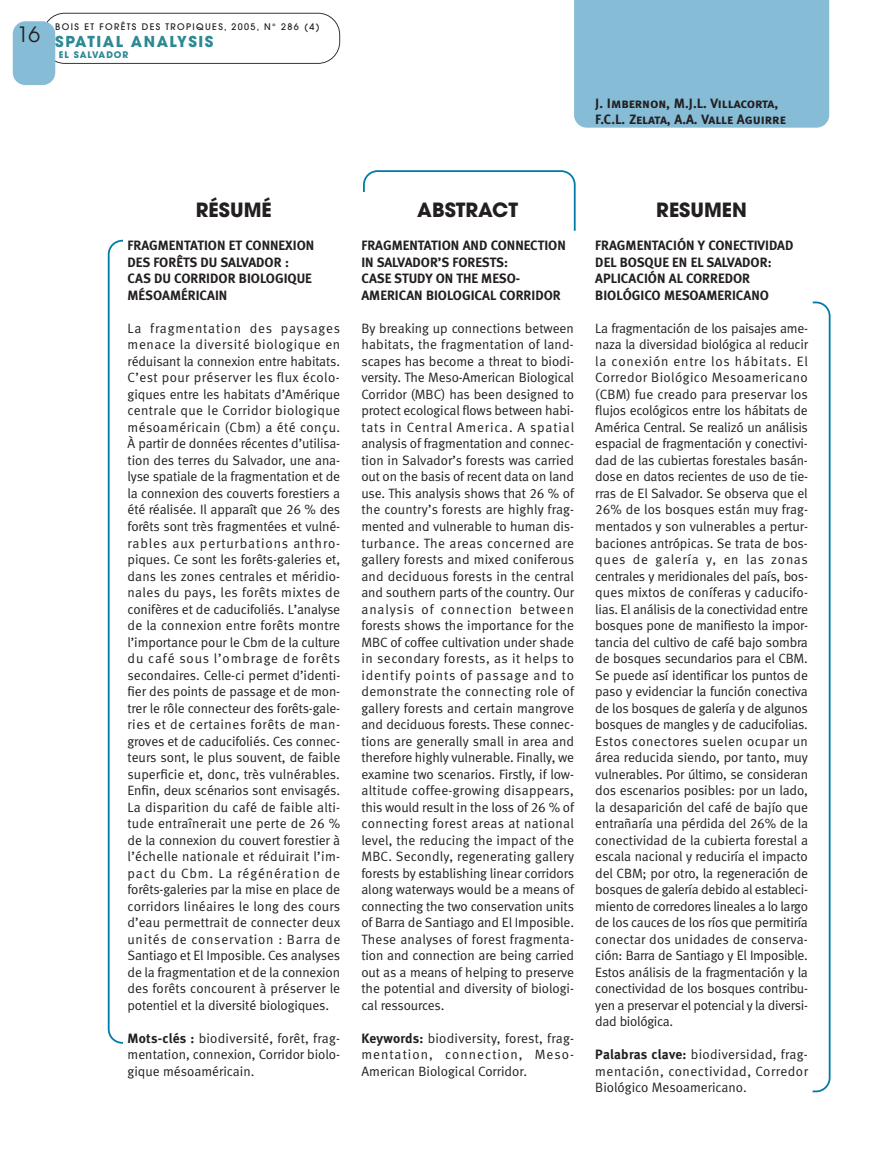
<style>
.page{position:relative;width:893px;height:1149px;background:#fff}
.page>*{position:absolute;margin:0;border:0;box-sizing:border-box;transform-origin:0 0}
.t1{font:21px "Avant Garde";color:#231f20}
.t2{font:700 19.5px "Avant Garde";color:#231f20}
.t3{font:700 15px "Avant Garde";letter-spacing:.1em;color:#2c8993}
.t4{font:13.5px/16.5px "Meta Normal LF";letter-spacing:-.005em;color:#231f20;text-align:justify}
.t5{font:13.5px/16.5px "Meta Bold LF";color:#231f20}
.t6{font:13.5px/16.5px "Meta Bold LF Caps";color:#231f20}
.t7{font:500 9px "Avant Garde";letter-spacing:.15em;color:#231f20}
.t8{font:700 9px "Avant Garde";letter-spacing:.1em;color:#2c8993}
.s1{font-family:"Meta Bold LF"}
</style>
<div class="page">
<svg style="left:108px;top:240px;width:15px;height:803px"></svg>
<svg style="left:813px;top:301px;width:17px;height:790px"></svg>
<svg style="left:363px;top:170px;width:213px;height:61px"></svg>
<svg style="left:46px;top:13px;width:294px;height:51px"></svg>
<div style="left:340px;top:192px;width:226px;height:926px;background:#fff"></div>
<div style="left:13px;top:21px;width:42px;height:64px;background:#86bcd6;border-radius:13px"></div>
<div style="left:574px;top:0;width:255px;height:128px;background:#86bcd6"></div>
<h1 class="t1" style="left:17px;top:26px;width:25px">16</h1>
<p class="t7" style="left:55px;top:23px;width:266px">BOIS ET FORÊTS DES TROPIQUES, 2005, N° 286 (4)</p>
<p class="t3" style="left:55px;top:36px;width:160px">SPATIAL ANALYSIS</p>
<p class="t8" style="left:59px;top:51px;width:71px">EL SALVADOR</p>
<p class="t6" style="left:595px;top:96px;width:192px">J. Imbernon, M.J.L. Villacorta,<br>F.C.L. Zelata, A.A. Valle Aguirre</p>
<h2 class="t2" style="left:196px;top:203px;width:77px">RÉSUMÉ</h2>
<p class="t5" style="left:128px;top:238px;width:188px">FRAGMENTATION ET CONNEXION<br>DES FORÊTS DU SALVADOR :<br>CAS DU CORRIDOR BIOLOGIQUE<br>MÉSOAMÉRICAIN</p>
<p class="t4" style="left:128px;top:321px;width:214px">La fragmentation des paysages menace la diversité biologique en réduisant la connexion entre habitats.<br>C’est pour préserver les flux écolo&shy;giques entre les habitats d’Amérique centrale que le Corridor biologique mésoaméricain (Cbm) a été conçu.<br>À partir de données récentes d’utilisa&shy;tion des terres du Salvador, une ana&shy;lyse spatiale de la fragmentation et de la connexion des couverts forestiers a été réalisée. Il apparaît que 26 % des forêts sont très fragmentées et vulné&shy;rables aux perturbations anthro&shy;piques. Ce sont les forêts-galeries et, dans les zones centrales et méridio&shy;nales du pays, les forêts mixtes de conifères et de caducifoliés. L’analyse de la connexion entre forêts montre l’importance pour le Cbm de la culture du café sous l’ombrage de forêts secondaires. Celle-ci permet d’identi&shy;fier des points de passage et de mon&shy;trer le rôle connecteur des forêts-gale&shy;ries et de certaines forêts de man&shy;groves et de caducifoliés. Ces connec&shy;teurs sont, le plus souvent, de faible superficie et, donc, très vulnérables.<br>Enfin, deux scénarios sont envisagés.<br>La disparition du café de faible alti&shy;tude entraînerait une perte de 26 % de la connexion du couvert forestier à l’échelle nationale et réduirait l’im&shy;pact du Cbm. La régénération de forêts-galeries par la mise en place de corridors linéaires le long des cours d’eau permettrait de connecter deux unités de conservation : Barra de Santiago et El Imposible. Ces analyses de la fragmentation et de la connexion des forêts concourent à préserver le potentiel et la diversité biologiques.</p>
<p class="t4" style="left:128px;top:1030px;width:214px"><span class="s1">Mots-clés :</span> biodiversité, forêt, frag&shy;mentation, connexion, Corridor biolo&shy;gique mésoaméricain.</p>
<h2 class="t2" style="left:417px;top:203px;width:102px">ABSTRACT</h2>
<p class="t5" style="left:361px;top:238px;width:206px">FRAGMENTATION AND CONNECTION<br>IN SALVADOR’S FORESTS:<br>CASE STUDY ON THE MESO-<br>AMERICAN BIOLOGICAL CORRIDOR</p>
<p class="t4" style="left:361px;top:321px;width:214px">By breaking up connections between habitats, the fragmentation of land&shy;scapes has become a threat to biodi&shy;versity. The Meso-American Biological Corridor (MBC) has been designed to protect ecological flows between habi&shy;tats in Central America. A spatial analysis of fragmentation and connec&shy;tion in Salvador’s forests was carried out on the basis of recent data on land use. This analysis shows that 26 % of the country’s forests are highly frag&shy;mented and vulnerable to human dis&shy;turbance. The areas concerned are gallery forests and mixed coniferous and deciduous forests in the central and southern parts of the country. Our analysis of connection between forests shows the importance for the MBC of coffee cultivation under shade in secondary forests, as it helps to identify points of passage and to demonstrate the connecting role of gallery forests and certain mangrove and deciduous forests. These connec&shy;tions are generally small in area and therefore highly vulnerable. Finally, we examine two scenarios. Firstly, if low&shy;altitude coffee-growing disappears, this would result in the loss of 26 % of connecting forest areas at national level, the reducing the impact of the MBC. Secondly, regenerating gallery forests by establishing linear corridors along waterways would be a means of connecting the two conservation units of Barra de Santiago and El Imposible.<br>These analyses of forest fragmenta&shy;tion and connection are being carried out as a means of helping to preserve the potential and diversity of biologi&shy;cal ressources.</p>
<p class="t4" style="left:361px;top:1030px;width:214px"><span class="s1">Keywords:</span> biodiversity, forest, frag&shy;mentation, connection, Meso-American Biological Corridor.</p>
<h2 class="t2" style="left:656px;top:203px;width:92px">RESUMEN</h2>
<p class="t5" style="left:595px;top:238px;width:200px">FRAGMENTACIÓN Y CONECTIVIDAD<br>DEL BOSQUE EN EL SALVADOR:<br>APLICACIÓN AL CORREDOR<br>BIOLÓGICO MESOAMERICANO</p>
<p class="t4" style="left:595px;top:321px;width:214px">La fragmentación de los paisajes ame&shy;naza la diversidad biológica al reducir la conexión entre los hábitats. El Corredor Biológico Mesoamericano (CBM) fue creado para preservar los flujos ecológicos entre los hábitats de América Central. Se realizó un análisis espacial de fragmentación y conectivi&shy;dad de las cubiertas forestales basán&shy;dose en datos recientes de uso de tie&shy;rras de El Salvador. Se observa que el 26% de los bosques están muy frag&shy;mentados y son vulnerables a pertur&shy;baciones antrópicas. Se trata de bos&shy;ques de galería y, en las zonas centrales y meridionales del país, bos&shy;ques mixtos de coníferas y caducifo&shy;lias. El análisis de la conectividad entre bosques pone de manifiesto la impor&shy;tancia del cultivo de café bajo sombra de bosques secundarios para el CBM.<br>Se puede así identificar los puntos de paso y evidenciar la función conectiva de los bosques de galería y de algunos bosques de mangles y de caducifolias.<br>Estos conectores suelen ocupar un área reducida siendo, por tanto, muy vulnerables. Por último, se consideran dos escenarios posibles: por un lado, la desaparición del café de bajío que entrañaría una pérdida del 26% de la conectividad de la cubierta forestal a escala nacional y reduciría el impacto del CBM; por otro, la regeneración de bosques de galería debido al estableci&shy;miento de corredores lineales a lo largo de los cauces de los ríos que permitiría conectar dos unidades de conserva&shy;ción: Barra de Santiago y El Imposible.<br>Estos análisis de la fragmentación y la conectividad de los bosques contribu&shy;yen a preservar el potencial y la diversi&shy;dad biológica.</p>
<p class="t4" style="left:595px;top:1047px;width:214px"><span class="s1">Palabras clave:</span> biodiversidad, frag&shy;mentación, conectividad, Corredor Biológico Mesoamericano.</p>
</div>
